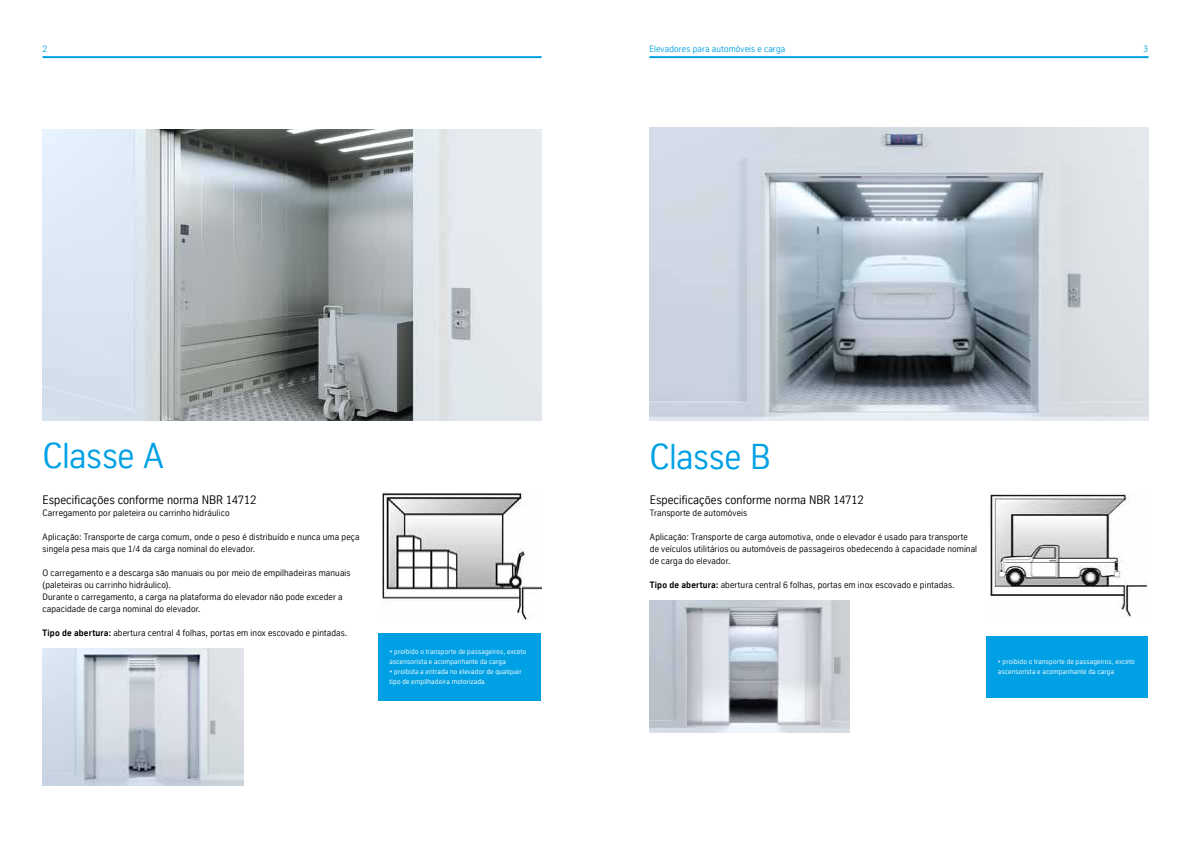
<style>
.page{position:relative;width:1191px;height:842px;background:#fff}
.page>*{position:absolute;margin:0;border:0;box-sizing:border-box;transform-origin:0 0}
.t1{font:35px "TK Type";color:#00a1e4}
.t2{font:12px "TK Type";letter-spacing:.005em;color:#000}
.t3{font:9px/12px "TK Type";letter-spacing:.015em;color:#000}
.t4{font:9px "TK Type";letter-spacing:.015em;color:#00a1e4}
.t5{font:7px/10px "TK Type";letter-spacing:.025em;color:#fff}
.s1{font-weight:700}
</style>
<div class="page">
<hr style="left:43px;top:56px;width:498px;height:2px;background:#00a1e4">
<hr style="left:649px;top:56px;width:499px;height:2px;background:#00a1e4">
<img style="left:649px;top:128px;width:499px;height:292px">
<img style="left:383px;top:492px;width:158px;height:128px">
<img style="left:43px;top:648px;width:200px;height:137px">
<img style="left:649px;top:600px;width:201px;height:132px">
<div style="left:378px;top:633px;width:162px;height:67px;background:#00a1e4"></div>
<img style="left:43px;top:129px;width:498px;height:291px">
<img style="left:989px;top:493px;width:159px;height:124px">
<div style="left:986px;top:636px;width:161px;height:61px;background:#00a1e4"></div>
<p class="t4" style="left:43px;top:44px;width:6px">2</p>
<p class="t4" style="left:649px;top:44px;width:137px">Elevadores para automóveis e carga</p>
<p class="t4" style="left:1143px;top:44px;width:6px">3</p>
<h1 class="t1" style="left:43px;top:436px;width:123px">Classe A</h1>
<h1 class="t1" style="left:649px;top:437px;width:123px">Classe B</h1>
<h2 class="t2" style="left:43px;top:493px;width:215px">Especificações conforme norma NBR 14712</h2>
<p class="t3" style="left:43px;top:507px;width:188px">Carregamento por paleteira ou carrinho hidráulico</p>
<p class="t3" style="left:43px;top:531px;width:318px">Aplicação: Transporte de carga comum, onde o peso é distribuído e nunca uma peça singela pesa mais que 1/4 da carga nominal do elevador.</p>
<p class="t3" style="left:43px;top:567px;width:309px">O carregamento e a descarga são manuais ou por meio de empilhadeiras manuais (paleteiras ou carrinho hidráulico).<br>Durante o carregamento, a carga na plataforma do elevador não pode exceder a capacidade de carga nominal do elevador.</p>
<p class="t3" style="left:43px;top:627px;width:306px"><span class="s1">Tipo de abertura:</span> abertura central 4 folhas, portas em inox escovado e pintadas.</p>
<p class="t5" style="left:389px;top:647px;width:138px">• proibido o transporte de passageiros, exceto ascensorista e acompanhante da carga</p>
<p class="t5" style="left:389px;top:667px;width:134px">• proibida a entrada no elevador de qualquer tipo de empilhadeira motorizada</p>
<h2 class="t2" style="left:650px;top:493px;width:215px">Especificações conforme norma NBR 14712</h2>
<p class="t3" style="left:650px;top:507px;width:99px">Transporte de automóveis</p>
<p class="t3" style="left:650px;top:531px;width:329px">Aplicação: Transporte de carga automotiva, onde o elevador é usado para transporte de veículos utilitários ou automóveis de passageiros obedecendo à capacidade nominal de carga do elevador.</p>
<p class="t3" style="left:650px;top:579px;width:306px"><span class="s1">Tipo de abertura:</span> abertura central 6 folhas, portas em inox escovado e pintadas.</p>
<p class="t5" style="left:997px;top:657px;width:138px">• proibido o transporte de passageiros, exceto ascensorista e acompanhante da carga</p>
</div>
